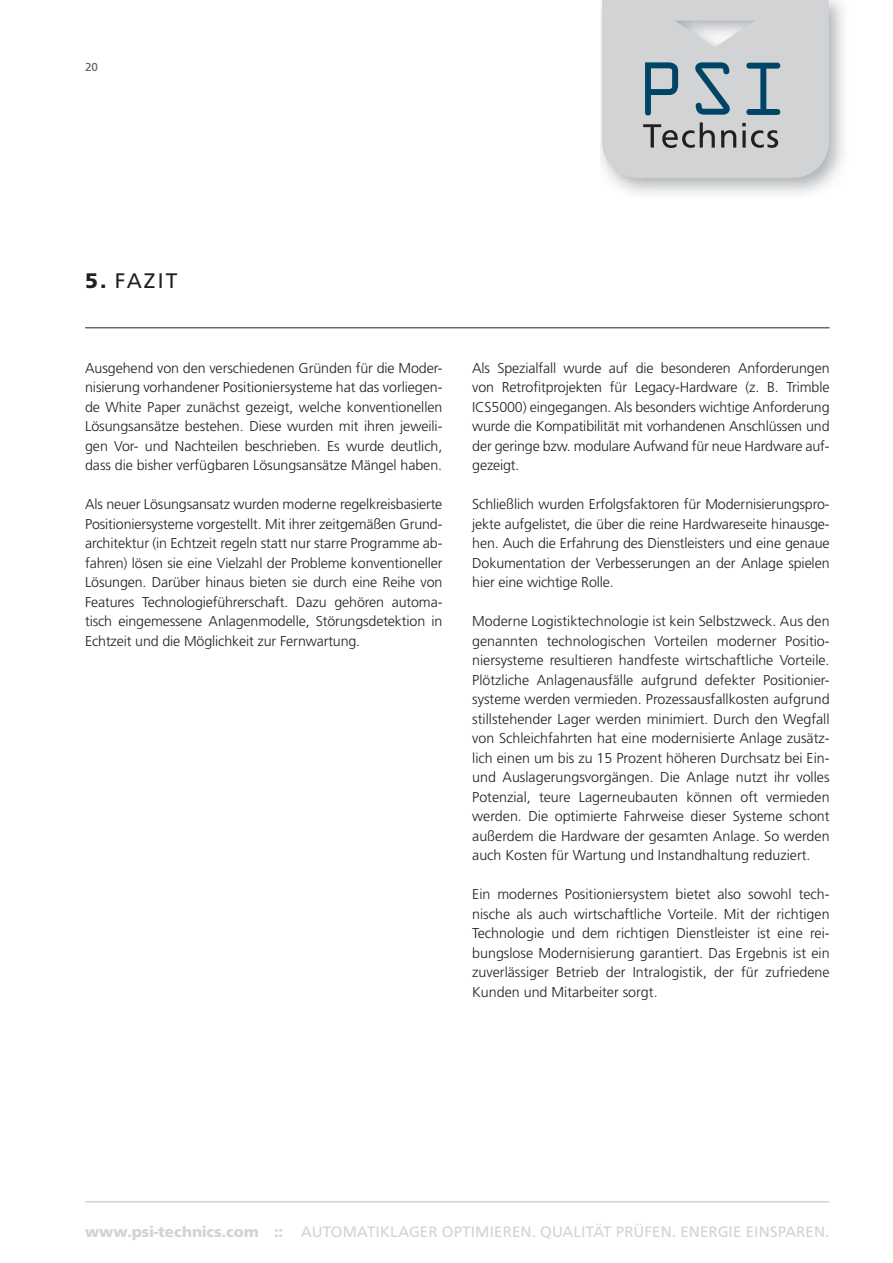
<style>
.page{position:relative;width:893px;height:1263px;background:#fff}
.page>*{position:absolute;margin:0;border:0;box-sizing:border-box;transform-origin:0 0}
.t1{font:21px "Frutiger";letter-spacing:.1em;color:#231f20}
.t2{font:15.75px "Frutus T";letter-spacing:.01em;color:#d1d3d4}
.t3{font:300 14.25px/19.5px "Frutiger";letter-spacing:-.01em;color:#231f20;text-align:justify}
.t4{font:12px "Frutus T";color:#58595b}
.s1{font-weight:900}
.s2{font-weight:700}
</style>
<div class="page">
<img style="left:601px;top:0;width:242px;height:194px">
<svg style="left:602px;top:0;width:226px;height:178px;background:#c2c7ca"></svg>
<hr style="left:85px;top:327px;width:744px;height:1px;background:#231f20">
<hr style="left:85px;top:1201px;width:744px;height:1px;background:#bbbdc0">
<p class="t4" style="left:85px;top:61px;width:14px">20</p>
<h1 class="t1" style="left:85px;top:272px;width:94px"><span class="s1">5.</span> FAZIT</h1>
<p class="t3" style="left:85px;top:359px;width:359px">Ausgehend von den verschiedenen Gründen für die Moder&shy;nisierung vorhandener Positioniersysteme hat das vorliegen&shy;de White Paper zunächst gezeigt, welche konventionellen Lösungsansätze bestehen. Diese wurden mit ihren jeweili&shy;gen Vor- und Nachteilen beschrieben. Es wurde deutlich, dass die bisher verfügbaren Lösungsansätze Mängel haben.</p>
<p class="t3" style="left:85px;top:495px;width:359px">Als neuer Lösungsansatz wurden moderne regelkreisbasierte Positioniersysteme vorgestellt. Mit ihrer zeitgemäßen Grund&shy;architektur (in Echtzeit regeln statt nur starre Programme ab&shy;fahren) lösen sie eine Vielzahl der Probleme konventioneller Lösungen. Darüber hinaus bieten sie durch eine Reihe von Features Technologieführerschaft. Dazu gehören automa&shy;tisch eingemessene Anlagenmodelle, Störungsdetektion in Echtzeit und die Möglichkeit zur Fernwartung.</p>
<p class="t3" style="left:472px;top:359px;width:359px">Als Spezialfall wurde auf die besonderen Anforderungen von Retrofitprojekten für Legacy-Hardware (z. B. Trimble ICS5000) eingegangen. Als besonders wichtige Anforderung wurde die Kompatibilität mit vorhandenen Anschlüssen und der geringe bzw. modulare Aufwand für neue Hardware auf&shy;gezeigt.</p>
<p class="t3" style="left:472px;top:495px;width:359px">Schließlich wurden Erfolgsfaktoren für Modernisierungspro&shy;jekte aufgelistet, die über die reine Hardwareseite hinausge&shy;hen. Auch die Erfahrung des Dienstleisters und eine genaue Dokumentation der Verbesserungen an der Anlage spielen hier eine wichtige Rolle.</p>
<p class="t3" style="left:472px;top:612px;width:359px">Moderne Logistiktechnologie ist kein Selbstzweck. Aus den genannten technologischen Vorteilen moderner Positio&shy;niersysteme resultieren handfeste wirtschaftliche Vorteile.<br>Plötzliche Anlagenausfälle aufgrund defekter Positionier&shy;systeme werden vermieden. Prozessausfallkosten aufgrund stillstehender Lager werden minimiert. Durch den Wegfall von Schleichfahrten hat eine modernisierte Anlage zusätz&shy;lich einen um bis zu 15 Prozent höheren Durchsatz bei Ein&shy;und Auslagerungsvorgängen. Die Anlage nutzt ihr volles Potenzial, teure Lagerneubauten können oft vermieden werden. Die optimierte Fahrweise dieser Systeme schont außerdem die Hardware der gesamten Anlage. So werden auch Kosten für Wartung und Instandhaltung reduziert.</p>
<p class="t3" style="left:472px;top:885px;width:359px">Ein modernes Positioniersystem bietet also sowohl tech&shy;nische als auch wirtschaftliche Vorteile. Mit der richtigen Technologie und dem richtigen Dienstleister ist eine rei&shy;bungslose Modernisierung garantiert. Das Ergebnis ist ein zuverlässiger Betrieb der Intralogistik, der für zufriedene Kunden und Mitarbeiter sorgt.</p>
<p class="t2" style="left:85px;top:1224px;width:746px"><span class="s2">www.psi-technics.com ::</span> AUTOMATIKLAGER OPTIMIEREN. QUALITÄT PRÜFEN. ENERGIE EINSPAREN.</p>
</div>
